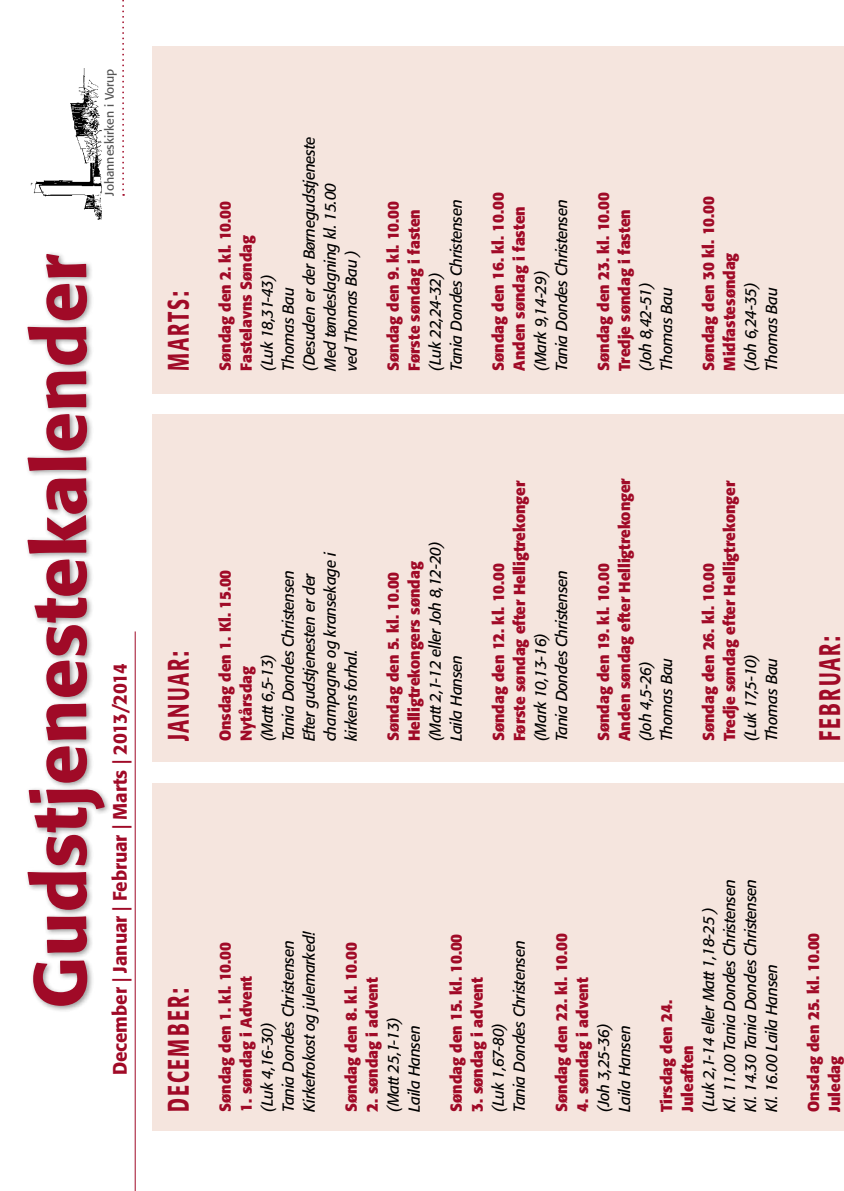
<style>
.page{position:relative;width:844px;height:1191px;background:#fff}
.page>*{position:absolute;margin:0;border:0;box-sizing:border-box;transform-origin:0 0}
.t1{font:500 73.5px "Formata";color:#a00a27}
.t2{font:500 29.4px "Formata";letter-spacing:.1em;color:#a00a27;scale:.67 1}
.t3{font:500 19.25px "Formata";letter-spacing:-.005em;color:#a00a27}
.t4{font:italic 15.75px/21px "Formata";letter-spacing:-.02em;color:#000}
.t5{font:700 15.75px/21px "Formata";letter-spacing:-.005em;color:#a00a27}
.t6{font:12.25px "Formata";color:#555}
</style>
<div class="page">
<img style="left:30px;top:69px;width:72px;height:150px">
<svg style="left:122px;top:0;width:2px;height:196px"></svg>
<div style="left:24px;top:251px;width:87px;height:761px;background:#000;opacity:.4"></div>
<div style="left:152px;top:783px;width:691px;height:348px;background:#f5e5de"></div>
<div style="left:152px;top:414px;width:691px;height:347px;background:#f5e5de"></div>
<div style="left:152px;top:46px;width:691px;height:347px;background:#f5e5de"></div>
<hr style="left:135px;top:631px;width:1px;height:560px;background:#a00a27">
<p class="t6" style="left:102px;top:195px;width:129px;rotate:-90deg">Johanneskirken i Vorup</p>
<h1 class="t1" style="left:15px;top:1009px;width:756px;rotate:-90deg">Gudstjenestekalender</h1>
<p class="t3" style="left:108px;top:1075px;width:413px;rotate:-90deg">December | Januar | Februar | Marts | 2013/2014</p>
<h2 class="t2" style="left:160px;top:371px;width:120px;rotate:-90deg">Marts:</h2>
<p class="t4" style="left:257px;top:371px;width:235px;rotate:-90deg">(Luk 18,31-43)<br>Thomas Bau<br>(Desuden er der Børnegudstjeneste<br>Med tøndeslagning kl. 15.00<br>ved Thomas Bau )</p>
<p class="t5" style="left:214px;top:371px;width:171px;rotate:-90deg">Søndag den 2. kl. 10.00<br>Fastelavns Søndag</p>
<p class="t5" style="left:382px;top:371px;width:171px;rotate:-90deg">Søndag den 9. kl. 10.00<br>Første søndag i fasten</p>
<p class="t4" style="left:425px;top:371px;width:173px;rotate:-90deg">(Luk 22,24-32)<br>Tania Dondes Christensen</p>
<p class="t5" style="left:487px;top:371px;width:180px;rotate:-90deg">Søndag den 16. kl. 10.00<br>Anden søndag i fasten</p>
<p class="t4" style="left:530px;top:371px;width:173px;rotate:-90deg">(Mark 9,14-29)<br>Tania Dondes Christensen</p>
<p class="t5" style="left:592px;top:371px;width:180px;rotate:-90deg">Søndag den 23. kl. 10.00<br>Tredje søndag i fasten</p>
<p class="t4" style="left:635px;top:371px;width:92px;rotate:-90deg">(Joh 8,42-51)<br>Thomas Bau</p>
<p class="t5" style="left:697px;top:371px;width:176px;rotate:-90deg">Søndag den 30 kl. 10.00<br>Midfastesøndag</p>
<p class="t4" style="left:740px;top:371px;width:92px;rotate:-90deg">(Joh 6,24-35)<br>Thomas Bau</p>
<h2 class="t2" style="left:160px;top:741px;width:136px;rotate:-90deg">Januar:</h2>
<p class="t4" style="left:425px;top:741px;width:203px;rotate:-90deg">(Matt 2,1-12 eller Joh 8,12-20)<br>Laila Hansen</p>
<p class="t4" style="left:257px;top:741px;width:191px;rotate:-90deg">(Matt 6,5-13)<br>Tania Dondes Christensen<br>Efter gudstjenesten er der champagne og kransekage i kirkens forhal.</p>
<p class="t5" style="left:382px;top:741px;width:181px;rotate:-90deg">Søndag den 5. kl. 10.00<br>Helligtrekongers søndag</p>
<p class="t5" style="left:214px;top:741px;width:173px;rotate:-90deg">Onsdag den 1. Kl. 15.00<br>Nytårsdag</p>
<p class="t5" style="left:487px;top:741px;width:262px;rotate:-90deg">Søndag den 12. kl. 10.00<br>Første søndag efter Helligtrekonger</p>
<p class="t4" style="left:530px;top:741px;width:173px;rotate:-90deg">(Mark 10,13-16)<br>Tania Dondes Christensen</p>
<p class="t5" style="left:592px;top:741px;width:265px;rotate:-90deg">Søndag den 19. kl. 10.00<br>Anden søndag efter Helligtrekonger</p>
<p class="t4" style="left:635px;top:741px;width:85px;rotate:-90deg">(Joh 4,5-26)<br>Thomas Bau</p>
<p class="t5" style="left:697px;top:741px;width:262px;rotate:-90deg">Søndag den 26. kl. 10.00<br>Tredje søndag efter Helligtrekonger</p>
<p class="t4" style="left:740px;top:741px;width:91px;rotate:-90deg">(Luk 17,5-10)<br>Thomas Bau</p>
<h2 class="t2" style="left:811px;top:741px;width:159px;rotate:-90deg">Februar:</h2>
<h2 class="t2" style="left:160px;top:1111px;width:186px;rotate:-90deg">DECEMBER:</h2>
<p class="t4" style="left:257px;top:1111px;width:183px;rotate:-90deg">(Luk 4,16-30)<br>Tania Dondes Christensen<br>Kirkefrokost og julemarked!</p>
<p class="t5" style="left:340px;top:1111px;width:171px;rotate:-90deg">Søndag den 8. kl. 10.00</p>
<p class="t5" style="left:214px;top:1111px;width:171px;rotate:-90deg">Søndag den 1. kl. 10.00</p>
<p class="t5" style="left:235px;top:1111px;width:137px;rotate:-90deg">1. søndag i Advent</p>
<p class="t5" style="left:361px;top:1111px;width:136px;rotate:-90deg">2. søndag i advent</p>
<p class="t4" style="left:383px;top:1111px;width:98px;rotate:-90deg">(Matt 25,1-13)<br>Laila Hansen</p>
<p class="t4" style="left:488px;top:1111px;width:173px;rotate:-90deg">(Luk 1,67-80)<br>Tania Dondes Christensen</p>
<p class="t5" style="left:550px;top:1111px;width:180px;rotate:-90deg">Søndag den 22. kl. 10.00</p>
<p class="t5" style="left:445px;top:1111px;width:180px;rotate:-90deg">Søndag den 15. kl. 10.00</p>
<p class="t5" style="left:466px;top:1111px;width:136px;rotate:-90deg">3. søndag i advent</p>
<p class="t5" style="left:571px;top:1111px;width:136px;rotate:-90deg">4. søndag i advent</p>
<p class="t4" style="left:593px;top:1111px;width:92px;rotate:-90deg">(Joh 3,25-36)<br>Laila Hansen</p>
<p class="t5" style="left:655px;top:1111px;width:113px;rotate:-90deg">Tirsdag den 24.<br>Juleaften</p>
<p class="t4" style="left:698px;top:1111px;width:234px;rotate:-90deg">(Luk 2,1-14 eller Matt 1,18-25 )<br>Kl. 11.00 Tania Dondes Christensen<br>Kl. 14.30 Tania Dondes Christensen<br>Kl. 16.00 Laila Hansen</p>
<p class="t5" style="left:802px;top:1111px;width:181px;rotate:-90deg">Onsdag den 25. kl. 10.00<br>Juledag</p>
</div>
